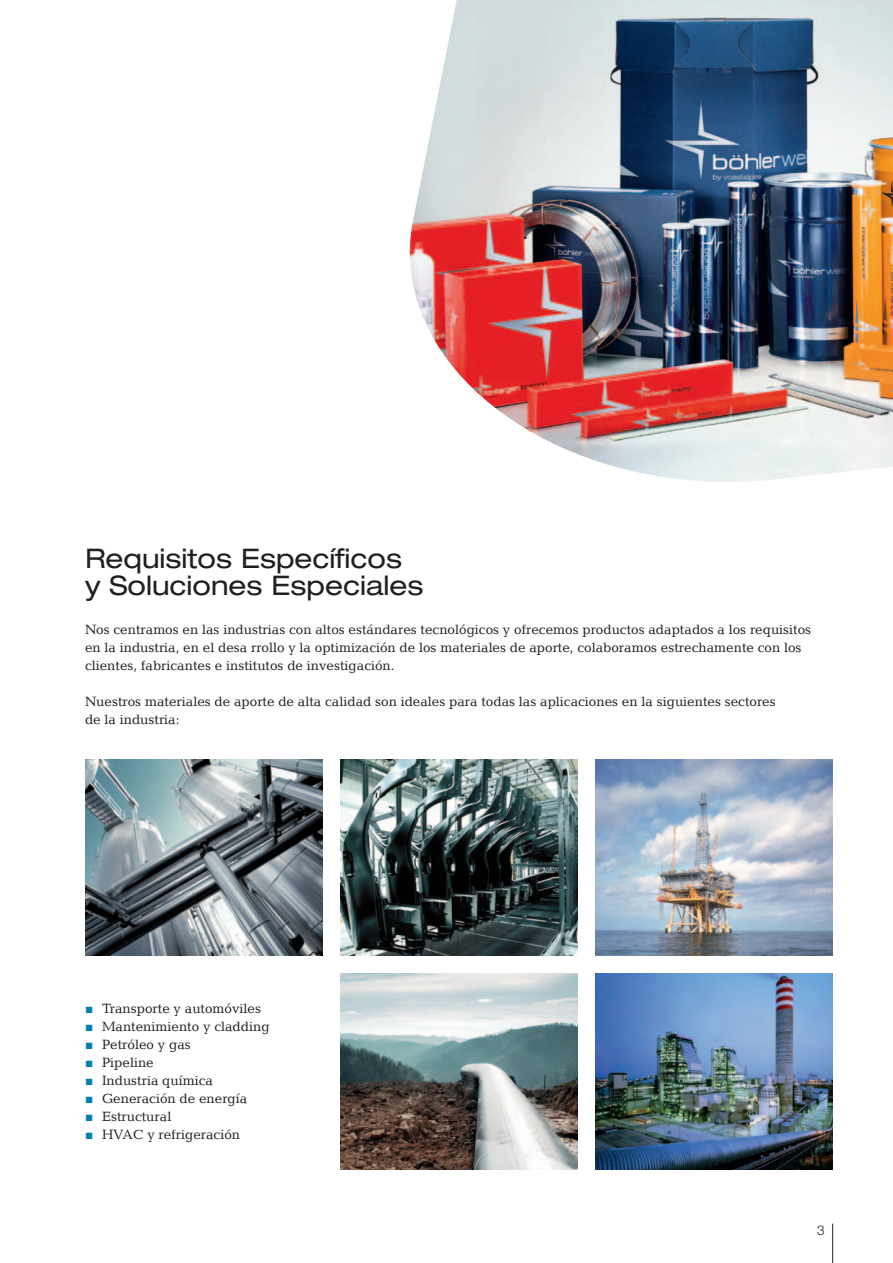
<style>
.page{position:relative;width:893px;height:1263px;background:#fff}
.page>*{position:absolute;margin:0;border:0;box-sizing:border-box;transform-origin:0 0}
.t1{font:expanded 27px/27px "Helvetica Neue LT";color:#231f20}
.t2{font:13.5px/18px "Candida LT";color:#231f20}
.t3{font:300 13.5px "Helvetica Neue LT Pro";color:#231f20}
.s1{font-family:"Arial";color:#007fb1}
</style>
<div class="page">
<hr style="left:832px;top:1224px;width:1px;height:39px;background:#231f20">
<img style="left:409px;top:0;width:484px;height:482px">
<img style="left:85px;top:759px;width:237px;height:196px">
<img style="left:340px;top:759px;width:237px;height:196px">
<img style="left:595px;top:759px;width:237px;height:196px">
<img style="left:340px;top:973px;width:237px;height:196px">
<img style="left:595px;top:973px;width:237px;height:196px">
<h1 class="t1" style="left:85px;top:544px;width:340px">Requisitos Específicos y Soluciones Especiales</h1>
<p class="t2" style="left:85px;top:621px;width:728px">Nos centramos en las industrias con altos estándares tecnológicos y ofrecemos productos adaptados a los requisitos en la industria, en el desa rrollo y la optimización de los materiales de aporte, colaboramos estrechamente con los clientes, fabricantes e institutos de investigación.</p>
<p class="t2" style="left:85px;top:693px;width:692px">Nuestros materiales de aporte de alta calidad son ideales para todas las aplicaciones en la siguientes sectores de la industria:</p>
<p class="t2" style="left:85px;top:999px;width:178px"><span class="s1">■</span> Transporte y automóviles</p>
<p class="t2" style="left:85px;top:1017px;width:186px"><span class="s1">■</span> Mantenimiento y cladding</p>
<p class="t2" style="left:85px;top:1035px;width:107px"><span class="s1">■</span> Petróleo y gas</p>
<p class="t2" style="left:85px;top:1053px;width:70px"><span class="s1">■</span> Pipeline</p>
<p class="t2" style="left:85px;top:1071px;width:130px"><span class="s1">■</span> Industria química</p>
<p class="t2" style="left:85px;top:1089px;width:164px"><span class="s1">■</span> Generación de energía</p>
<p class="t2" style="left:85px;top:1107px;width:88px"><span class="s1">■</span> Estructural</p>
<p class="t2" style="left:85px;top:1125px;width:157px"><span class="s1">■</span> HVAC y refrigeración</p>
<p class="t3" style="left:817px;top:1222px;width:9px">3</p>
</div>
